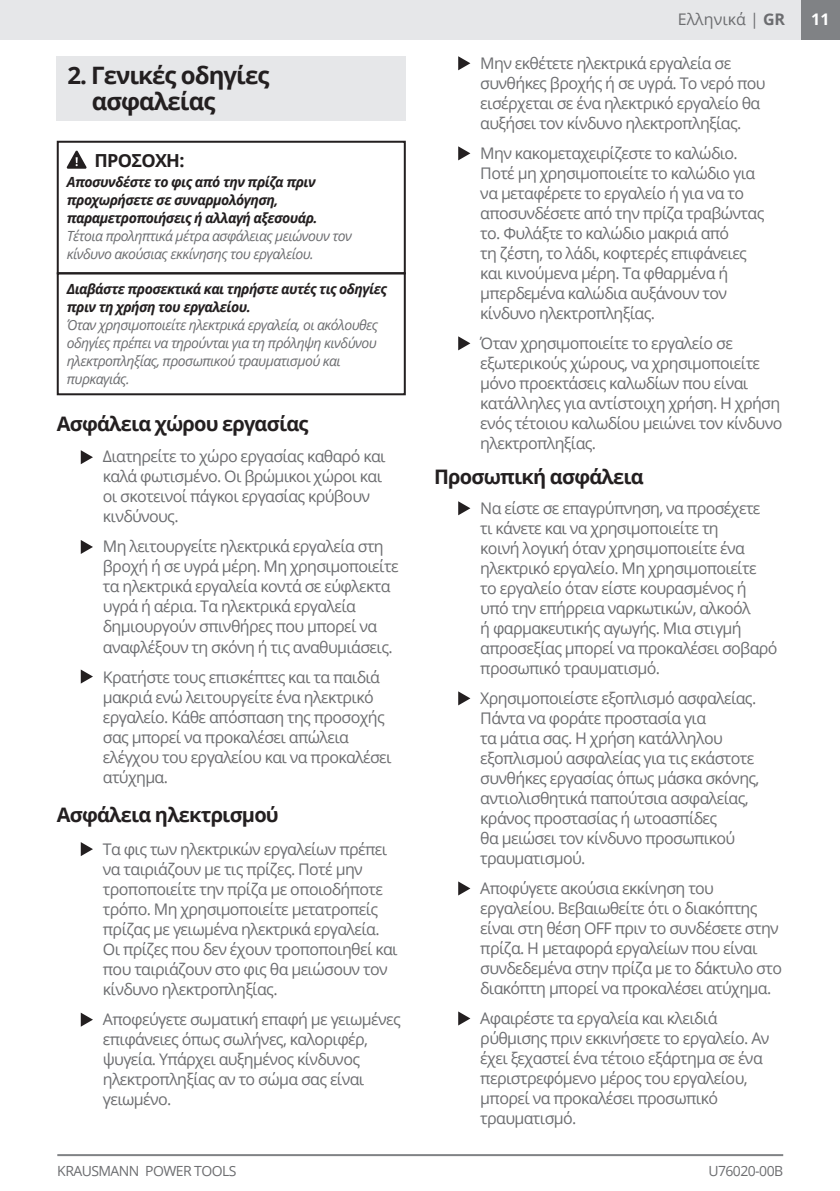
<style>
.page{position:relative;width:840px;height:1191px;background:#fff}
.page>*{position:absolute;margin:0;border:0;box-sizing:border-box;transform-origin:0 0}
.t1{font:700 24px/26px "Open Sans";letter-spacing:-.04em;color:#231f20}
.t2{font:700 20px "Open Sans";letter-spacing:-.04em;color:#231f20}
.t3{font:700 18px "Open Sans";letter-spacing:-.04em;color:#231f20}
.t4{font:16px/20px "Open Sans";letter-spacing:-.04em;color:#6c6d70}
.t5{font:16px "Open Sans";color:#6c6d70}
.t6{font:700 16px "Open Sans";color:#fff}
.t7{font:italic 14px/18px "Open Sans";letter-spacing:-.04em;color:#6c6d70}
.t8{font:italic 700 14px/18px "Open Sans";letter-spacing:-.04em;color:#231f20}
.t9{font:14px "Open Sans";letter-spacing:-.04em;color:#6c6d70}
.s1{font-weight:700}
</style>
<div class="page">
<div style="left:800px;top:0;width:39px;height:40px;background:#808285"></div>
<hr style="left:57px;top:1154px;width:725px;height:2px;background:#808285">
<svg style="left:458px;top:691px;width:12px;height:14px"></svg>
<svg style="left:458px;top:881px;width:12px;height:14px"></svg>
<svg style="left:458px;top:1011px;width:12px;height:14px"></svg>
<svg style="left:458px;top:336px;width:12px;height:14px"></svg>
<svg style="left:458px;top:146px;width:12px;height:14px"></svg>
<svg style="left:81px;top:669px;width:12px;height:14px"></svg>
<svg style="left:81px;top:540px;width:12px;height:14px"></svg>
<div style="left:57px;top:141px;width:348px;height:133px;border:2px solid #231f20"></div>
<svg style="left:81px;top:450px;width:12px;height:14px"></svg>
<svg style="left:81px;top:842px;width:12px;height:14px"></svg>
<svg style="left:458px;top:501px;width:12px;height:14px"></svg>
<svg style="left:458px;top:56px;width:12px;height:14px"></svg>
<svg style="left:81px;top:1012px;width:12px;height:14px"></svg>
<svg style="left:66px;top:150px;width:21px;height:19px"></svg>
<div style="left:57px;top:272px;width:348px;height:123px;border:2px solid #231f20"></div>
<div style="left:57px;top:57px;width:348px;height:64px;background:#e6e7e9"></div>
<div style="left:0;top:0;width:800px;height:40px;background:#e6e7e9"></div>
<h1 class="t1" style="left:92px;top:62px;width:179px;text-indent:-24px">2. Γενικές οδηγίες ασφαλείας</h1>
<p class="t3" style="left:94px;top:147px;width:91px">ΠΡΟΣΟΧΗ:</p>
<p class="t8" style="left:67px;top:173px;width:252px">Αποσυνδέστε το φις από την πρίζα πριν προχωρήσετε σε συναρμολόγηση, παραμετροποιήσεις ή αλλαγή αξεσουάρ.</p>
<p class="t7" style="left:67px;top:227px;width:286px">Τέτοια προληπτικά μέτρα ασφάλειας μειώνουν τον κίνδυνο ακούσιας εκκίνησης του εργαλείου.</p>
<p class="t8" style="left:67px;top:280px;width:321px">Διαβάστε προσεκτικά και τηρήστε αυτές τις οδηγίες πριν τη χρήση του εργαλείου.</p>
<p class="t7" style="left:67px;top:316px;width:313px">Όταν χρησιμοποιείτε ηλεκτρικά εργαλεία, οι ακόλουθες οδηγίες πρέπει να τηρούνται για τη πρόληψη κινδύνου ηλεκτροπληξίας, προσωπικού τραυματισμού και πυρκαγιάς.</p>
<p class="t2" style="left:57px;top:409px;width:253px">Ασφάλεια χώρου εργασίας</p>
<p class="t4" style="left:103px;top:446px;width:284px">Διατηρείτε το χώρο εργασίας καθαρό και καλά φωτισμένο. Οι βρώμικοι χώροι και οι σκοτεινοί πάγκοι εργασίας κρύβουν κινδύνους.</p>
<p class="t4" style="left:103px;top:536px;width:297px">Μη λειτουργείτε ηλεκτρικά εργαλεία στη βροχή ή σε υγρά μέρη. Μη χρησιμοποιείτε τα ηλεκτρικά εργαλεία κοντά σε εύφλεκτα υγρά ή αέρια. Τα ηλεκτρικά εργαλεία δημιουργούν σπινθήρες που μπορεί να αναφλέξουν τη σκόνη ή τις αναθυμιάσεις.</p>
<p class="t4" style="left:103px;top:666px;width:290px">Κρατήστε τους επισκέπτες και τα παιδιά μακριά ενώ λειτουργείτε ένα ηλεκτρικό εργαλείο. Κάθε απόσπαση της προσοχής σας μπορεί να προκαλέσει απώλεια ελέγχου του εργαλείου και να προκαλέσει ατύχημα.</p>
<p class="t2" style="left:57px;top:800px;width:223px">Ασφάλεια ηλεκτρισμού</p>
<p class="t4" style="left:103px;top:839px;width:296px">Τα φις των ηλεκτρικών εργαλείων πρέπει να ταιριάζουν με τις πρίζες. Ποτέ μην τροποποιείτε την πρίζα με οποιοδήποτε τρόπο. Μη χρησιμοποιείτε μετατροπείς πρίζας με γειωμένα ηλεκτρικά εργαλεία.<br>Οι πρίζες που δεν έχουν τροποποιηθεί και που ταιριάζουν στο φις θα μειώσουν τον κίνδυνο ηλεκτροπληξίας.</p>
<p class="t4" style="left:103px;top:1009px;width:299px">Αποφεύγετε σωματική επαφή με γειωμένες επιφάνειες όπως σωλήνες, καλοριφέρ, ψυγεία. Υπάρχει αυξημένος κίνδυνος ηλεκτροπληξίας αν το σώμα σας είναι γειωμένο.</p>
<p class="t5" style="left:677px;top:8px;width:109px">Ελληνικά | <span class="s1">GR</span></p>
<p class="t4" style="left:480px;top:53px;width:286px">Μην εκθέτετε ηλεκτρικά εργαλεία σε συνθήκες βροχής ή σε υγρά. Το νερό που εισέρχεται σε ένα ηλεκτρικό εργαλείο θα αυξήσει τον κίνδυνο ηλεκτροπληξίας.</p>
<p class="t4" style="left:480px;top:143px;width:285px">Μην κακομεταχειρίζεστε το καλώδιο.<br>Ποτέ μη χρησιμοποιείτε το καλώδιο για να μεταφέρετε το εργαλείο ή για να το αποσυνδέσετε από την πρίζα τραβώντας το. Φυλάξτε το καλώδιο μακριά από<br>τη ζέστη, το λάδι, κοφτερές επιφάνειες και κινούμενα μέρη. Τα φθαρμένα ή μπερδεμένα καλώδια αυξάνουν τον κίνδυνο ηλεκτροπληξίας.</p>
<p class="t4" style="left:480px;top:333px;width:303px">Όταν χρησιμοποιείτε το εργαλείο σε εξωτερικούς χώρους, να χρησιμοποιείτε μόνο προεκτάσεις καλωδίων που είναι κατάλληλες για αντίστοιχη χρήση. Η χρήση ενός τέτοιου καλωδίου μειώνει τον κίνδυνο ηλεκτροπληξίας.</p>
<p class="t2" style="left:434px;top:463px;width:211px">Προσωπική ασφάλεια</p>
<p class="t4" style="left:480px;top:498px;width:298px">Να είστε σε επαγρύπνηση, να προσέχετε<br>τι κάνετε και να χρησιμοποιείτε τη<br>κοινή λογική όταν χρησιμοποιείτε ένα ηλεκτρικό εργαλείο. Μη χρησιμοποιείτε<br>το εργαλείο όταν είστε κουρασμένος ή υπό την επήρρεια ναρκωτικών, αλκοόλ<br>ή φαρμακευτικής αγωγής. Μια στιγμή απροσεξίας μπορεί να προκαλέσει σοβαρό προσωπικό τραυματισμό.</p>
<p class="t4" style="left:480px;top:688px;width:280px">Χρησιμοποιείστε εξοπλισμό ασφαλείας.<br>Πάντα να φοράτε προστασία για<br>τα μάτια σας. Η χρήση κατάλληλου εξοπλισμού ασφαλείας για τις εκάστοτε συνθήκες εργασίας όπως μάσκα σκόνης, αντιολισθητικά παπούτσια ασφαλείας, κράνος προστασίας ή ωτοασπίδες<br>θα μειώσει τον κίνδυνο προσωπικού τραυματισμού.</p>
<p class="t4" style="left:480px;top:878px;width:303px">Αποφύγετε ακούσια εκκίνηση του εργαλείου. Βεβαιωθείτε ότι ο διακόπτης είναι στη θέση OFF πριν το συνδέσετε στην πρίζα. Η μεταφορά εργαλείων που είναι συνδεδεμένα στην πρίζα με το δάκτυλο στο διακόπτη μπορεί να προκαλέσει ατύχημα.</p>
<p class="t4" style="left:480px;top:1008px;width:290px">Αφαιρέστε τα εργαλεία και κλειδιά ρύθμισης πριν εκκινήσετε το εργαλείο. Αν έχει ξεχαστεί ένα τέτοιο εξάρτημα σε ένα περιστρεφόμενο μέρος του εργαλείου, μπορεί να προκαλέσει προσωπικό τραυματισμό.</p>
<p class="t9" style="left:57px;top:1161px;width:181px">KRAUSMANN POWER TOOLS</p>
<p class="t9" style="left:708px;top:1161px;width:76px">U76020-00B</p>
<p class="t6" style="left:810px;top:8px;width:20px">11</p>
</div>
